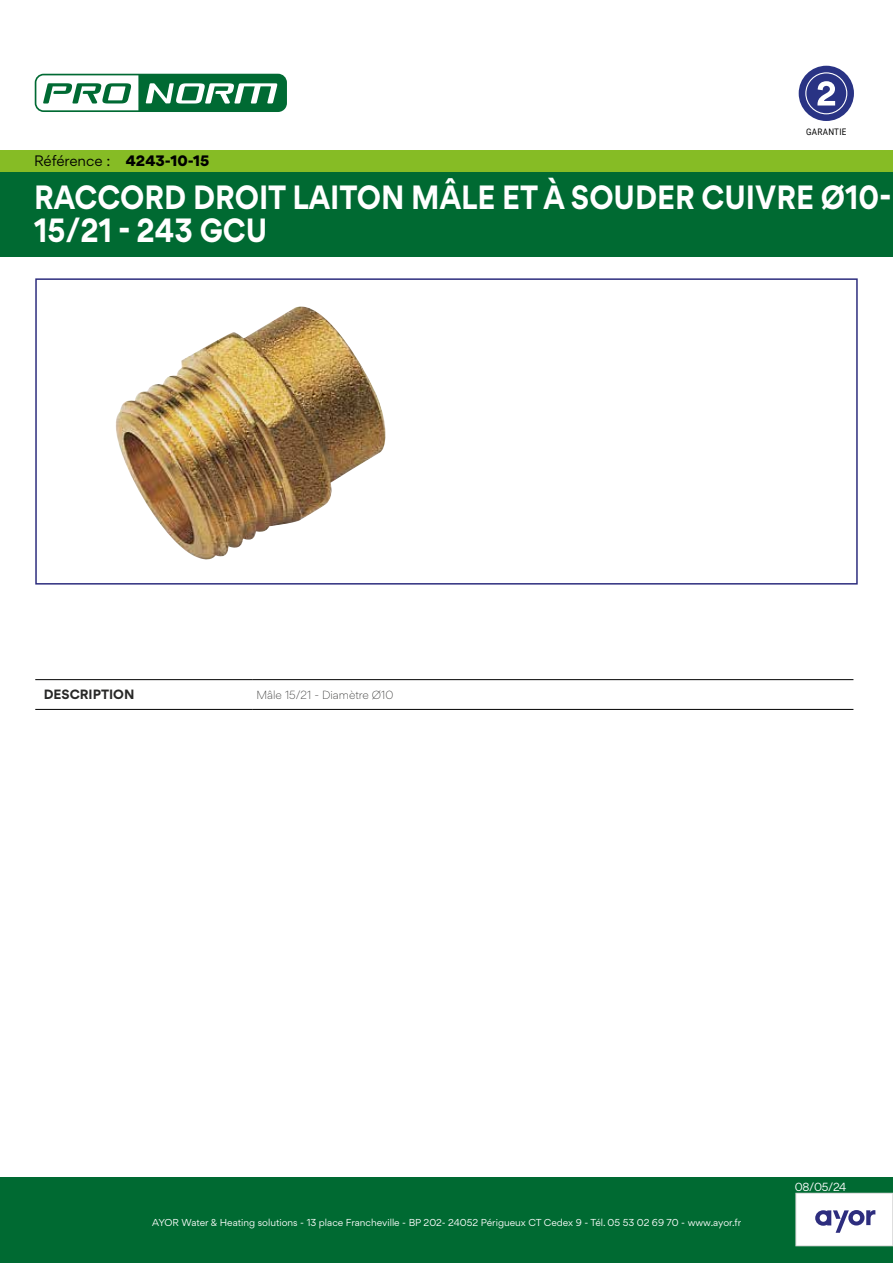
<style>
.page{position:relative;width:893px;height:1263px;background:#fff}
.page>*{position:absolute;margin:0;border:0;box-sizing:border-box;transform-origin:0 0}
.t1{font:700 30px/33px "Gordita";color:#fff;scale:.9 1}
.t2{font:13.5px "Gordita";letter-spacing:-.005em;color:#000}
.t3{font:700 12px "Gordita";color:#282827}
.t4{font:300 10.5px "Gordita";color:#282827}
.t5{font:10.5px "Gordita";color:#fff}
.t6{font:9px "Gordita";color:#fff}
.t7{font:9px "Roboto";letter-spacing:.035em;color:#000;scale:.9 1}
.s1{font-weight:900}
</style>
<div class="page">
<div style="left:0;top:1178px;width:893px;height:85px;background:#006a32"></div>
<div style="left:796px;top:1193px;width:97px;height:53px;background:#fff"></div>
<div style="left:795px;top:1193px;width:98px;height:53px;border:1px solid #dadada"></div>
<img style="left:115px;top:306px;width:271px;height:254px">
<div style="left:0;top:171px;width:893px;height:85px;background:#006a32"></div>
<div style="left:35px;top:278px;width:823px;height:307px;border:2px solid #2d2d7e"></div>
<svg style="left:815px;top:1210px;width:60px;height:23px"></svg>
<div style="left:0;top:150px;width:893px;height:21px;background:#86bc25"></div>
<div style="left:799px;top:66px;width:55px;height:55px;background:#293384;border-radius:50%"></div>
<svg style="left:805px;top:72px;width:42px;height:42px"></svg>
<svg style="left:34px;top:73px;width:253px;height:39px"></svg>
<hr style="left:35px;top:679px;width:217px;height:1px;background:#000">
<hr style="left:252px;top:679px;width:601px;height:1px;background:#000">
<hr style="left:35px;top:709px;width:217px;height:1px;background:#000">
<hr style="left:252px;top:709px;width:601px;height:1px;background:#000">
<h2 class="t2" style="left:34px;top:151px;width:177px">Référence : <span class="s1">4243-10-15</span></h2>
<p class="t7" style="left:806px;top:125px;width:46px">GARANTIE</p>
<h1 class="t1" style="left:34px;top:181px;width:954px">RACCORD DROIT LAITON MÂLE ET À SOUDER CUIVRE Ø10-<br>15/21 - 243 GCU</h1>
<h3 class="t3" style="left:44px;top:685px;width:92px">DESCRIPTION</h3>
<p class="t4" style="left:256px;top:687px;width:138px">Mâle 15/21 - Diamètre Ø10</p>
<p class="t6" style="left:152px;top:1216px;width:590px">AYOR Water &amp; Heating solutions - 13 place Francheville - BP 202- 24052 Périgueux CT Cedex 9 - Tél. 05 53 02 69 70 - www.ayor.fr</p>
<p class="t5" style="left:795px;top:1179px;width:53px">08/05/24</p>
</div>
